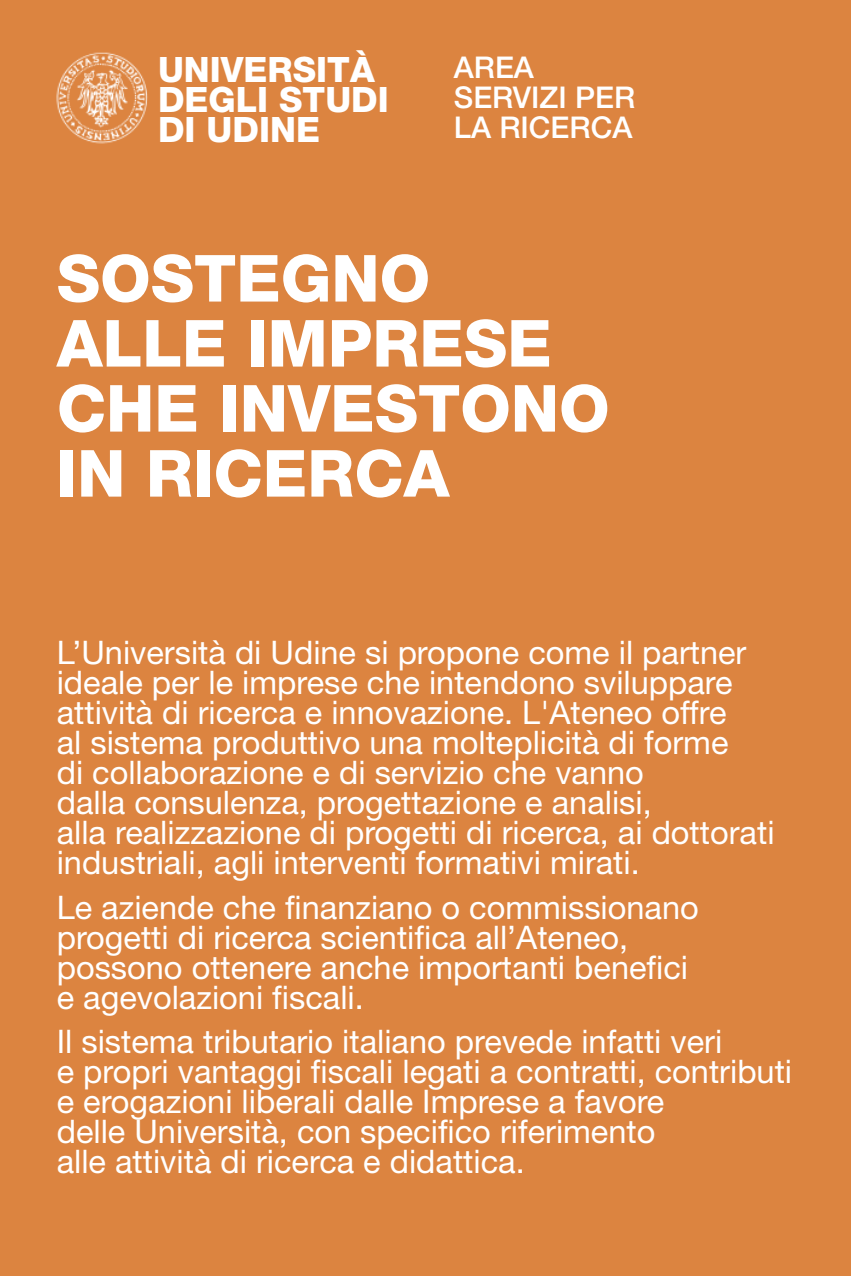
<style>
.page{position:relative;width:851px;height:1276px;background:#fff}
.page>*{position:absolute;margin:0;border:0;box-sizing:border-box;transform-origin:0 0}
.t1{font:800 65px/65px "Helvetica Neue";color:#fff}
.t2{font:800 35px/30px "Helvetica Neue";color:#fff}
.t3{font:32.5px/30px "Helvetica Neue";color:#fff}
.t4{font:500 30px/30px "Helvetica Neue";color:#fff}
</style>
<div class="page">
<div style="left:0;top:0;width:850px;height:1276px;background:#dc8440"></div>
<img style="left:56px;top:52px;width:92px;height:92px">
<p class="t2" style="left:158px;top:57px;width:232px">UNIVERSITÀ<br>DEGLI STUDI<br>DI UDINE</p>
<p class="t4" style="left:454px;top:55px;width:183px">AREA<br>SERVIZI PER<br>LA RICERCA</p>
<h1 class="t1" style="left:57px;top:251px;width:554px">SOSTEGNO<br>ALLE IMPRESE<br>CHE INVESTONO<br>IN RICERCA</h1>
<p class="t3" style="left:57px;top:640px;width:719px">L’Università di Udine si propone come il partner ideale per le imprese che intendono sviluppare attività di ricerca e innovazione. L'Ateneo offre<br>al sistema produttivo una molteplicità di forme<br>di collaborazione e di servizio che vanno<br>dalla consulenza, progettazione e analisi,<br>alla realizzazione di progetti di ricerca, ai dottorati industriali, agli interventi formativi mirati.</p>
<p class="t3" style="left:57px;top:895px;width:643px">Le aziende che finanziano o commissionano progetti di ricerca scientifica all’Ateneo, possono ottenere anche importanti benefici e agevolazioni fiscali.</p>
<p class="t3" style="left:57px;top:1030px;width:736px">Il sistema tributario italiano prevede infatti veri<br>e propri vantaggi fiscali legati a contratti, contributi e erogazioni liberali dalle Imprese a favore<br>delle Università, con specifico riferimento<br>alle attività di ricerca e didattica.</p>
</div>
